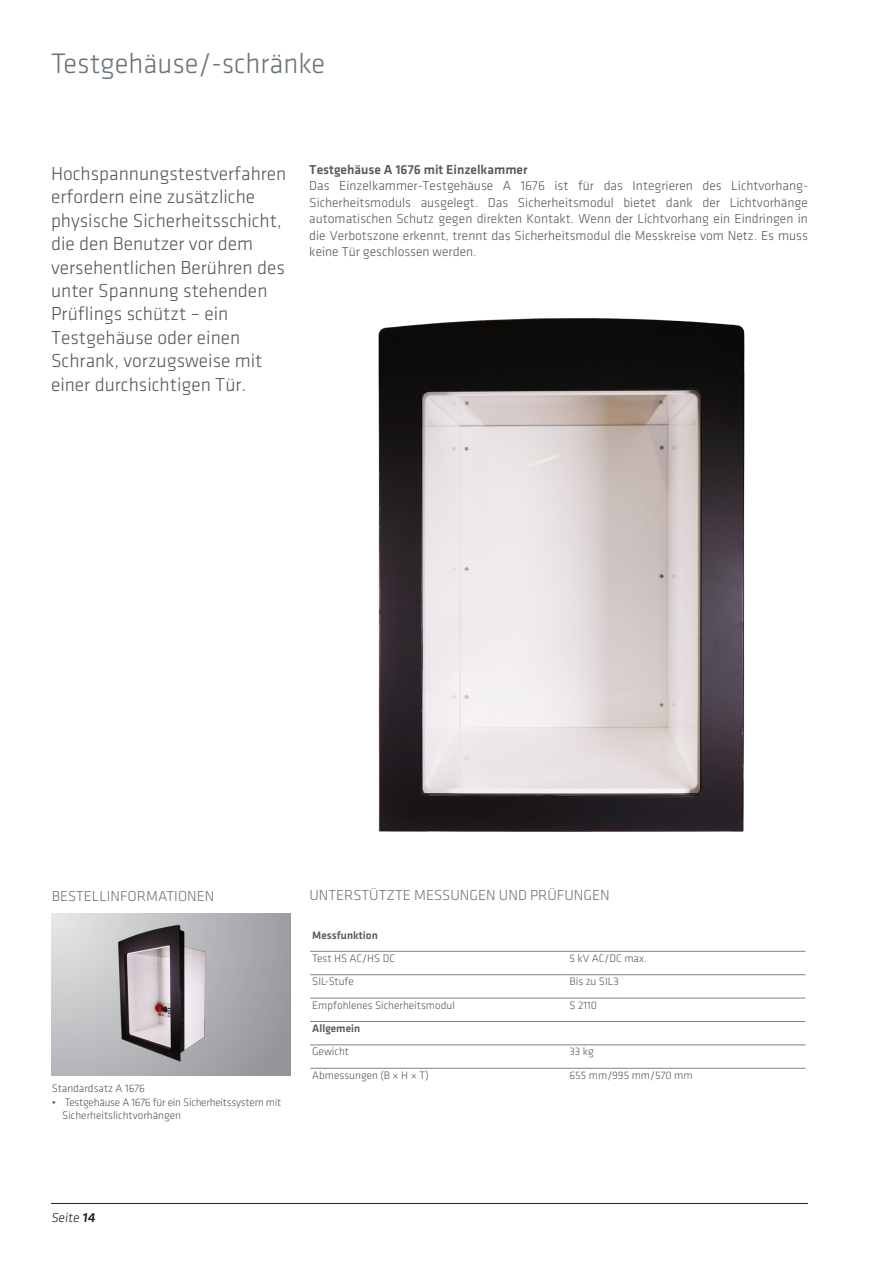
<style>
.page{position:relative;width:893px;height:1263px;background:#fff}
.page>*{position:absolute;margin:0;border:0;box-sizing:border-box;transform-origin:0 0}
.naslov{font:300 29.25px "Klavika";color:#6a747b}
.t1{font:300 19.5px/23.4px "Klavika";color:#57585a}
.t2{font:300 15px "Klavika";color:#6a747b}
.t3{font:300 13.5px/16.5px "Klavika";color:#57585a;text-align:justify}
.t4{font:500 13.5px "Klavika";color:#57585a}
.t5{font:300 13.5px "Klavika";color:#231f20}
.Bulet_FUNCTIONS{font:300 11.25px "Klavika";color:#57585a}
.Bulet_FUNCTIONS-2{font:300 11.25px/13.5px "Klavika";letter-spacing:-.02em;color:#57585a}
.Bulet_FUNCTIONS-3{font:500 11.25px "Klavika";color:#57585a}
.s1{font-weight:500}
</style>
<div class="page">
<hr style="left:51px;top:1203px;width:757px;height:1px;background:#231f20">
<img style="left:378px;top:318px;width:367px;height:514px">
<svg style="left:310px;top:950px;width:495px;height:118px"></svg>
<hr style="left:310px;top:951px;width:257px;height:1px;background:#808285">
<hr style="left:567px;top:951px;width:238px;height:1px;background:#808285">
<hr style="left:310px;top:974px;width:257px;height:1px;background:#808285">
<hr style="left:567px;top:974px;width:238px;height:1px;background:#808285">
<hr style="left:310px;top:998px;width:257px;height:1px;background:#808285">
<hr style="left:567px;top:998px;width:238px;height:1px;background:#808285">
<hr style="left:310px;top:1021px;width:257px;height:1px;background:#808285">
<hr style="left:567px;top:1021px;width:238px;height:1px;background:#808285">
<hr style="left:310px;top:1044px;width:257px;height:1px;background:#808285">
<hr style="left:567px;top:1044px;width:238px;height:1px;background:#808285">
<hr style="left:310px;top:1068px;width:257px;height:1px;background:#808285">
<hr style="left:567px;top:1068px;width:238px;height:1px;background:#808285">
<svg style="left:51px;top:913px;width:240px;height:163px;background:#b0b1b4"></svg>
<img style="left:71px;top:924px;width:180px;height:139px">
<p class="naslov" style="left:51px;top:46px;width:276px">Testgehäuse/-schränke</p>
<p class="t1" style="left:51px;top:162px;width:237px">Hochspannungstestverfahren erfordern eine zusätzliche physische Sicherheitsschicht, die den Benutzer vor dem versehentlichen Berühren des unter Spannung stehenden<br>Prüflings schützt – ein<br>Testgehäuse oder einen<br>Schrank, vorzugsweise mit einer durchsichtigen Tür.</p>
<p class="t4" style="left:309px;top:160px;width:220px">Testgehäuse A 1676 mit Einzelkammer</p>
<p class="t3" style="left:309px;top:177px;width:500px">Das Einzelkammer-Testgehäuse A 1676 ist für das Integrieren des Lichtvorhang-Sicherheitsmoduls ausgelegt. Das Sicherheitsmodul bietet dank der Lichtvorhänge automatischen Schutz gegen direkten Kontakt. Wenn der Lichtvorhang ein Eindringen in die Verbotszone erkennt, trennt das Sicherheitsmodul die Messkreise vom Netz. Es muss keine Tür geschlossen werden.</p>
<p class="t2" style="left:52px;top:887px;width:164px">BESTELLINFORMATIONEN</p>
<p class="Bulet_FUNCTIONS" style="left:52px;top:1082px;width:95px">Standardsatz A 1676</p>
<p class="Bulet_FUNCTIONS-2" style="left:62px;top:1095px;width:221px;text-indent:-10px">• Testgehäuse A 1676 für ein Sicherheitssystem mit<br>Sicherheitslichtvorhängen</p>
<p class="t2" style="left:309px;top:886px;width:302px">UNTERSTÜTZTE MESSUNGEN UND PRÜFUNGEN</p>
<p class="Bulet_FUNCTIONS-3" style="left:312px;top:927px;width:67px">Messfunktion</p>
<p class="Bulet_FUNCTIONS" style="left:312px;top:951px;width:84px">Test HS AC/HS DC</p>
<p class="Bulet_FUNCTIONS" style="left:569px;top:951px;width:79px">5 kV AC/DC max.</p>
<p class="Bulet_FUNCTIONS" style="left:312px;top:975px;width:43px">SIL-Stufe</p>
<p class="Bulet_FUNCTIONS" style="left:569px;top:975px;width:51px">Bis zu SIL3</p>
<p class="Bulet_FUNCTIONS" style="left:312px;top:998px;width:144px">Empfohlenes Sicherheitsmodul</p>
<p class="Bulet_FUNCTIONS" style="left:569px;top:998px;width:29px">S 2110</p>
<p class="Bulet_FUNCTIONS-3" style="left:312px;top:1021px;width:49px">Allgemein</p>
<p class="Bulet_FUNCTIONS" style="left:312px;top:1045px;width:38px">Gewicht</p>
<p class="Bulet_FUNCTIONS" style="left:569px;top:1045px;width:26px">33 kg</p>
<p class="Bulet_FUNCTIONS" style="left:312px;top:1068px;width:118px">Abmessungen (B × H × T)</p>
<p class="Bulet_FUNCTIONS" style="left:569px;top:1068px;width:125px">655 mm/995 mm/570 mm</p>
<p class="t5" style="left:51px;top:1209px;width:48px">Seite <span class="s1">14</span></p>
</div>
